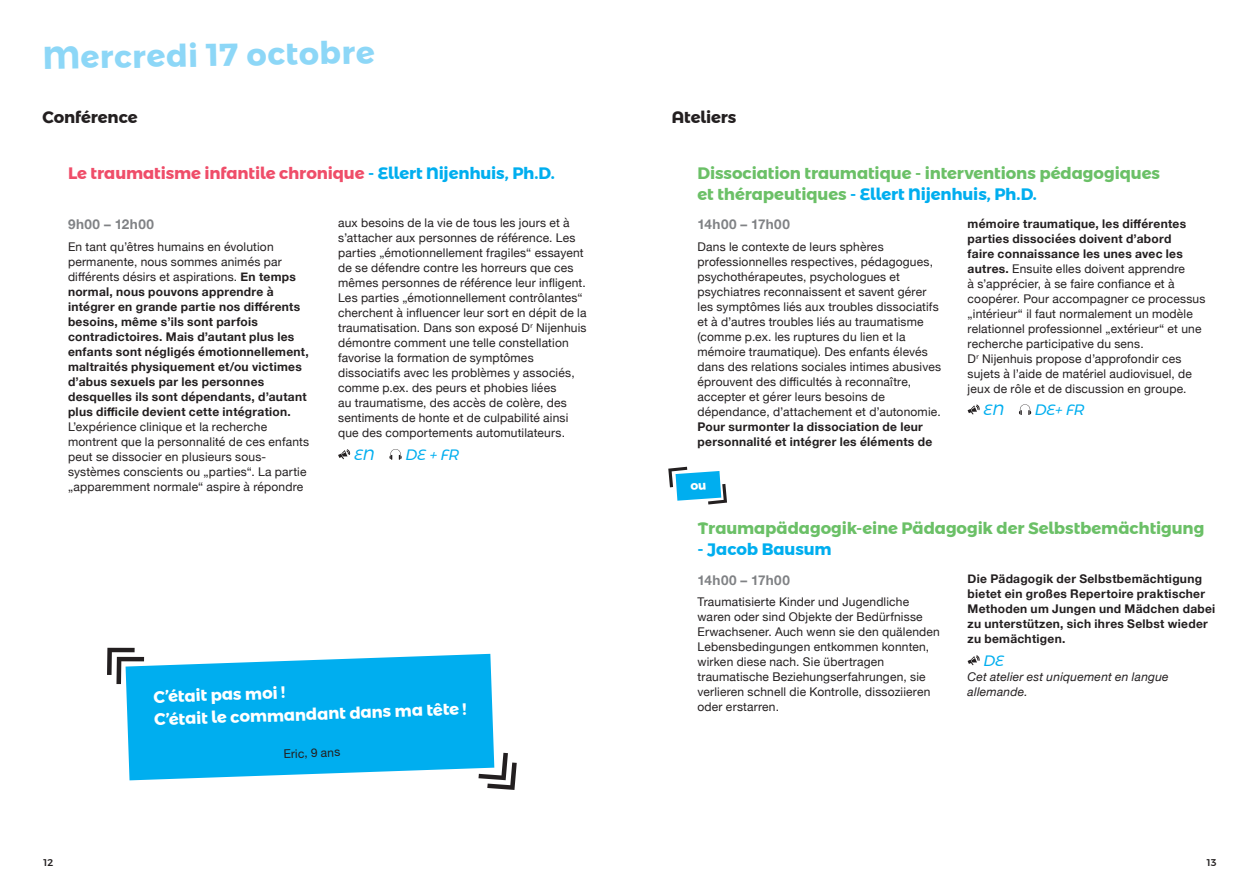
<style>
.page{position:relative;width:1259px;height:893px;background:#fff}
.page>*{position:absolute;margin:0;border:0;box-sizing:border-box;transform-origin:0 0}
.t1{font:700 31.5px "Montserrat Alternates";color:#8dd7f7}
.t2{font:700 16.5px/21px "Montserrat Alternates";letter-spacing:-.005em;color:#6bc067}
.t3{font:700 16.5px "Montserrat Alternates";letter-spacing:-.005em;color:#ef4d69}
.t4{font:700 16.5px/22.8px "Montserrat Alternates";color:#fff}
.t5{font:700 16.5px "Montserrat Alternates";letter-spacing:-.005em;color:#231f20}
.t6{font:700 16.5px "Montserrat Alternates";letter-spacing:-.005em;color:#00aeef}
.t7{font:italic 15px "Montserrat Alternates";letter-spacing:-.005em;color:#00aeef}
.t8{font:700 13.5px "Helvetica Neue";letter-spacing:.035em;color:#808285}
.t9{font:12px/15px "Helvetica Neue";letter-spacing:.015em;color:#231f20}
.t10{font:700 12px/15px "Helvetica Neue";letter-spacing:.02em;color:#231f20}
.t11{font:italic 12px/15px "Helvetica Neue";letter-spacing:.02em;color:#231f20}
.t12{font:500 9.75px "Montserrat Alternates";color:#231f20}
.s1{color:#00aeef}
.s2{font-weight:400}
.s3{font-weight:700}
</style>
<div class="page">
<svg style="left:126px;top:654px;width:368px;height:126px;background:#19b6f0"></svg>
<svg style="left:107px;top:648px;width:37px;height:36px"></svg>
<svg style="left:478px;top:753px;width:39px;height:37px"></svg>
<svg style="left:967px;top:405px;width:12px;height:9px"></svg>
<svg style="left:1019px;top:404px;width:12px;height:11px"></svg>
<svg style="left:338px;top:450px;width:12px;height:9px"></svg>
<svg style="left:389px;top:449px;width:13px;height:11px"></svg>
<svg style="left:967px;top:656px;width:12px;height:9px"></svg>
<svg style="left:668px;top:467px;width:59px;height:37px"></svg>
<h1 class="t1" style="left:42px;top:33px;width:333px;rotate:-1deg">Mercredi 17 octobre</h1>
<h2 class="t5" style="left:42px;top:104px;width:97px">Conférence</h2>
<h2 class="t5" style="left:672px;top:104px;width:66px">Ateliers</h2>
<h2 class="t3" style="left:68px;top:160px;width:488px">Le traumatisme infantile chronique <span class="s1">- Ellert Nijenhuis, Ph.D.</span></h2>
<h2 class="t2" style="left:697px;top:162px;width:464px">Dissociation traumatique - interventions pédagogiques et thérapeutiques <span class="s1">- Ellert Nijenhuis, Ph.D.</span></h2>
<p class="t8" style="left:68px;top:214px;width:87px">9h00 – 12h00</p>
<p class="t10" style="left:68px;top:239px;width:242px"><span class="s2">En tant qu’êtres humains en évolution permanente, nous sommes animés par différents désirs et aspirations.</span> En temps normal, nous pouvons apprendre à intégrer en grande partie nos différents besoins, même s’ils sont parfois contradictoires. Mais d’autant plus les enfants sont négligés émotionnellement, maltraités physiquement et/ou victimes d’abus sexuels par les personnes desquelles ils sont dépendants, d’autant plus difficile devient cette intégration.</p>
<p class="t9" style="left:68px;top:419px;width:242px">L’expérience clinique et la recherche montrent que la personnalité de ces enfants peut se dissocier en plusieurs sous&shy;systèmes conscients ou „parties“. La partie „apparemment normale“ aspire à répondre</p>
<p class="t9" style="left:338px;top:216px;width:250px">aux besoins de la vie de tous les jours et à s’attacher aux personnes de référence. Les parties „émotionnellement fragiles“ essayent de se défendre contre les horreurs que ces mêmes personnes de référence leur infligent.<br>Les parties „émotionnellement contrôlantes“ cherchent à influencer leur sort en dépit de la traumatisation. Dans son exposé D<sup>r</sup> Nijenhuis démontre comment une telle constellation favorise la formation de symptômes dissociatifs avec les problèmes y associés, comme p.ex. des peurs et phobies liées<br>au traumatisme, des accès de colère, des sentiments de honte et de culpabilité ainsi que des comportements automutilateurs.</p>
<p class="t7" style="left:354px;top:443px;width:22px">EN</p>
<p class="t7" style="left:405px;top:443px;width:56px">DE + FR</p>
<h2 class="t4" style="left:153px;top:685px;width:314px;rotate:-2deg">C’était pas moi !<br>C’était le commandant dans ma tête !</h2>
<p class="t9" style="left:283px;top:747px;width:58px;rotate:-2deg">Eric, 9 ans</p>
<p class="t8" style="left:697px;top:214px;width:94px">14h00 – 17h00</p>
<p class="t9" style="left:697px;top:239px;width:245px">Dans le contexte de leurs sphères professionnelles respectives, pédagogues, psychothérapeutes, psychologues et psychiatres reconnaissent et savent gérer les symptômes liés aux troubles dissociatifs et à d’autres troubles liés au traumatisme (comme p.ex. les ruptures du lien et la mémoire traumatique). Des enfants élevés dans des relations sociales intimes abusives éprouvent des difficultés à reconnaître, accepter et gérer leurs besoins de dépendance, d’attachement et d’autonomie.</p>
<p class="t10" style="left:697px;top:419px;width:236px">Pour surmonter la dissociation de leur personnalité et intégrer les éléments de</p>
<p class="t9" style="left:967px;top:217px;width:239px"><span class="s3">mémoire traumatique, les différentes parties dissociées doivent d’abord<br>faire connaissance les unes avec les autres.</span> Ensuite elles doivent apprendre<br>à s’apprécier, à se faire confiance et à coopérer. Pour accompagner ce processus „intérieur“ il faut normalement un modèle relationnel professionnel „extérieur“ et une recherche participative du sens.<br>D<sup>r</sup> Nijenhuis propose d’approfondir ces sujets à l’aide de matériel audiovisuel, de jeux de rôle et de discussion en groupe.</p>
<p class="t7" style="left:983px;top:398px;width:22px">EN</p>
<p class="t7" style="left:1034px;top:398px;width:51px">DE+ FR</p>
<h2 class="t2" style="left:697px;top:517px;width:508px">Traumapädagogik-eine Pädagogik der Selbstbemächtigung</h2>
<h2 class="t6" style="left:697px;top:536px;width:136px">- Jacob Bausum</h2>
<p class="t8" style="left:697px;top:569px;width:94px">14h00 – 17h00</p>
<p class="t9" style="left:697px;top:595px;width:244px">Traumatisierte Kinder und Jugendliche waren oder sind Objekte der Bedürfnisse Erwachsener. Auch wenn sie den quälenden Lebensbedingungen entkommen konnten, wirken diese nach. Sie übertragen traumatische Beziehungserfahrungen, sie verlieren schnell die Kontrolle, dissoziieren oder erstarren.</p>
<p class="t10" style="left:967px;top:572px;width:249px">Die Pädagogik der Selbstbemächtigung bietet ein großes Repertoire praktischer Methoden um Jungen und Mädchen dabei zu unterstützen, sich ihres Selbst wieder zu bemächtigen.</p>
<p class="t7" style="left:983px;top:649px;width:22px">DE</p>
<p class="t11" style="left:967px;top:670px;width:202px">Cet atelier est uniquement en langue allemande.</p>
<p class="t12" style="left:44px;top:855px;width:11px">12</p>
<p class="t12" style="left:1206px;top:855px;width:11px">13</p>
</div>
